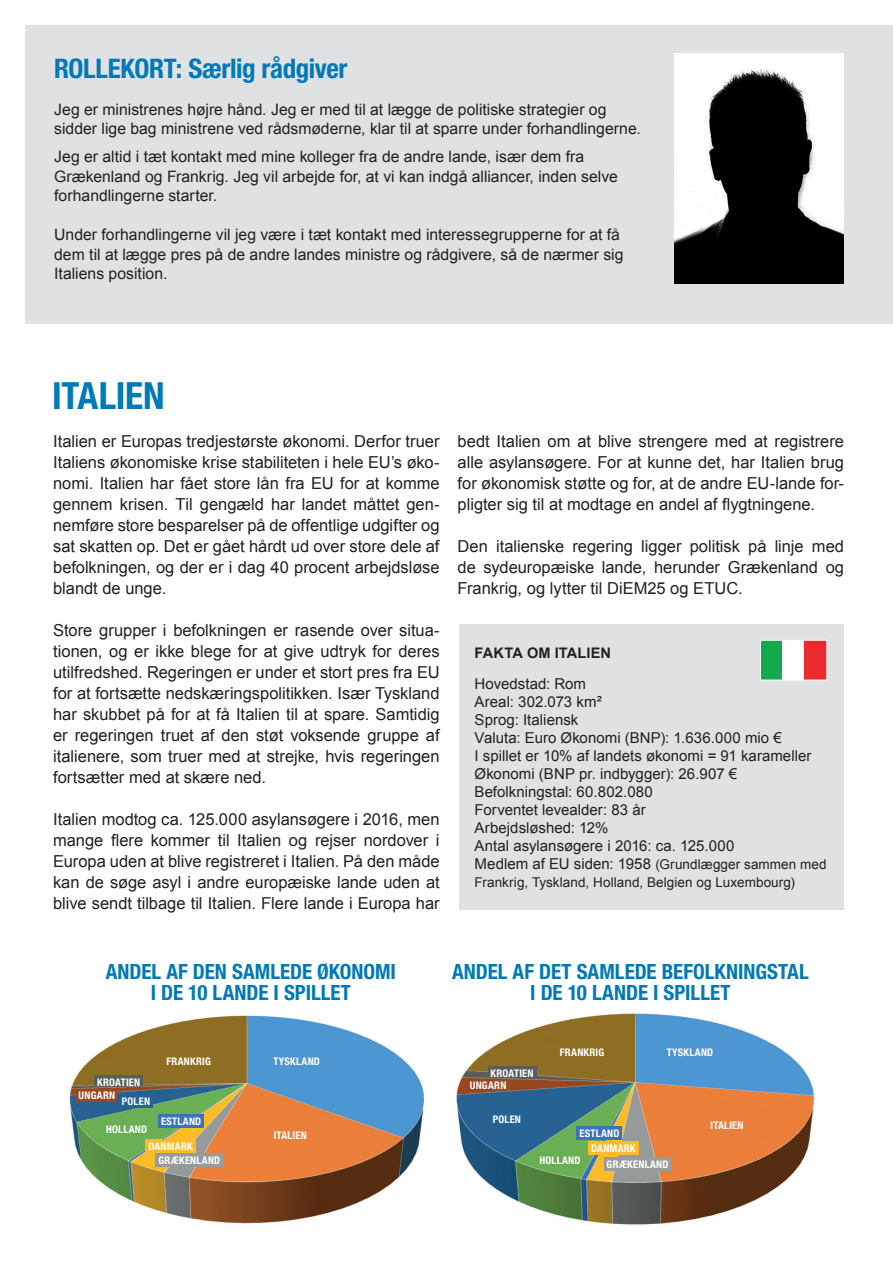
<style>
.page{position:relative;width:893px;height:1263px;background:#fff}
.page>*{position:absolute;margin:0;border:0;box-sizing:border-box;transform-origin:0 0}
.t1{font:700 condensed 37.5px "Helvetica Neue";letter-spacing:-.005em;color:#007ab6}
.blå_rollekort{font:700 condensed 27px "Helvetica Neue";letter-spacing:-.01em;color:#007ab6}
.t2{font:700 condensed 21px/21px "Helvetica Neue";color:#007ab6;text-align:center}
.t3{font:16.5px/21px "Arial";color:#231f20;text-align:justify}
.ROLLEKORT{font:15.75px/19.5px "Arial";color:#231f20}
.t4{font:15px/18px "Arial";letter-spacing:.005em;color:#231f20}
.t5{font:700 14.55px "Arial";letter-spacing:.01em;color:#231f20}
.t6{font:13.5px/18px "Arial";letter-spacing:.01em;color:#231f20}
.t7{font:700 condensed 10.5px "Helvetica Neue";letter-spacing:.02em;color:#fff}
.s1{font-size:15px}
</style>
<div class="page">
<img style="left:456px;top:1013px;width:358px;height:212px">
<img style="left:69px;top:1015px;width:356px;height:209px">
<div style="left:459px;top:624px;width:385px;height:286px;background:#e0e1e3"></div>
<div style="left:760px;top:640px;width:23px;height:40px;background:#13aa4b"></div>
<div style="left:783px;top:640px;width:22px;height:40px;background:#fff"></div>
<div style="left:805px;top:640px;width:22px;height:40px;background:#ec2a2e"></div>
<div style="left:760px;top:640px;width:67px;height:40px;border:1px solid #fff"></div>
<div style="left:604px;top:1157px;width:67px;height:14px;background:#989b9c"></div>
<div style="left:664px;top:1045px;width:67px;height:14px;background:#4f95d0"></div>
<div style="left:708px;top:1118px;width:38px;height:14px;background:#ea7f3b"></div>
<div style="left:588px;top:1141px;width:50px;height:13px;background:#fbbc28"></div>
<div style="left:577px;top:1125px;width:45px;height:14px;background:#3c72b9"></div>
<div style="left:537px;top:1153px;width:46px;height:14px;background:#69ae54"></div>
<div style="left:490px;top:1111px;width:34px;height:14px;background:#256394"></div>
<div style="left:470px;top:1081px;width:36px;height:8px;background:#964820"></div>
<div style="left:488px;top:1066px;width:48px;height:11px;background:#595d5d"></div>
<div style="left:557px;top:1045px;width:50px;height:14px;background:#8e6e21"></div>
<div style="left:156px;top:1153px;width:67px;height:14px;background:#989b9c"></div>
<div style="left:270px;top:1054px;width:68px;height:13px;background:#4f95d0"></div>
<div style="left:271px;top:1128px;width:39px;height:14px;background:#ea7f3b"></div>
<div style="left:146px;top:1138px;width:50px;height:14px;background:#fbbc28"></div>
<div style="left:158px;top:1114px;width:46px;height:14px;background:#3c72b9"></div>
<div style="left:103px;top:1122px;width:47px;height:13px;background:#69ae54"></div>
<div style="left:119px;top:1094px;width:34px;height:14px;background:#256394"></div>
<div style="left:76px;top:1089px;width:41px;height:12px;background:#964820"></div>
<div style="left:94px;top:1074px;width:49px;height:11px;background:#595d5d"></div>
<div style="left:164px;top:1054px;width:50px;height:14px;background:#8e6e21"></div>
<div style="left:26px;top:26px;width:867px;height:298px;background:#e0e1e3"></div>
<img style="left:674px;top:53px;width:169px;height:230px">
<p class="blå_rollekort" style="left:54px;top:52px;width:295px">ROLLEKORT: Særlig rådgiver</p>
<p class="ROLLEKORT" style="left:54px;top:100px;width:554px">Jeg er ministrenes højre hånd. Jeg er med til at lægge de politiske strategier og</p>
<p class="ROLLEKORT" style="left:54px;top:119px;width:588px">sidder lige bag ministrene ved rådsmøderne, klar til at sparre under forhandlingerne.</p>
<p class="ROLLEKORT" style="left:54px;top:147px;width:532px">Jeg er altid i tæt kontakt med mine kolleger fra de andre lande, især dem fra</p>
<p class="ROLLEKORT" style="left:54px;top:167px;width:565px">Grækenland og Frankrig. Jeg vil arbejde for, at vi kan indgå alliancer, inden selve forhandlingerne starter.</p>
<p class="ROLLEKORT" style="left:54px;top:225px;width:571px">Under forhandlingerne vil jeg være i tæt kontakt med interessegrupperne for at få dem til at lægge pres på de andre landes ministre og rådgivere, så de nærmer sig<br>Italiens position.</p>
<h1 class="t1" style="left:52px;top:373px;width:114px">ITALIEN</h1>
<p class="t3" style="left:53px;top:431px;width:388px">Italien er Europas tredjestørste økonomi. Derfor truer Italiens økonomiske krise stabiliteten i hele EU’s øko&shy;nomi. Italien har fået store lån fra EU for at komme gennem krisen. Til gengæld har landet måttet gen&shy;nemføre store besparelser på de offentlige udgifter og sat skatten op. Det er gået hårdt ud over store dele af befolkningen, og der er i dag 40 procent arbejdsløse blandt de unge.</p>
<p class="t3" style="left:53px;top:620px;width:388px">Store grupper i befolkningen er rasende over situa&shy;tionen, og er ikke blege for at give udtryk for deres utilfredshed. Regeringen er under et stort pres fra EU for at fortsætte nedskæringspolitikken. Især Tyskland har skubbet på for at få Italien til at spare. Samtidig er regeringen truet af den støt voksende gruppe af italienere, som truer med at strejke, hvis regeringen fortsætter med at skære ned.</p>
<p class="t3" style="left:53px;top:809px;width:388px">Italien modtog ca. 125.000 asylansøgere i 2016, men mange flere kommer til Italien og rejser nordover i Europa uden at blive registreret i Italien. På den måde kan de søge asyl i andre europæiske lande uden at blive sendt tilbage til Italien. Flere lande i Europa har</p>
<p class="t3" style="left:458px;top:431px;width:388px">bedt Italien om at blive strengere med at registrere alle asylansøgere. For at kunne det, har Italien brug for økonomisk støtte og for, at de andre EU-lande for&shy;pligter sig til at modtage en andel af flygtningene.</p>
<p class="t3" style="left:458px;top:536px;width:388px">Den italienske regering ligger politisk på linje med de sydeuropæiske lande, herunder Grækenland og Frankrig, og lytter til DiEM25 og ETUC.</p>
<p class="t5" style="left:475px;top:644px;width:138px">FAKTA OM ITALIEN</p>
<p class="t4" style="left:475px;top:675px;width:338px">Hovedstad: Rom<br>Areal: 302.073 km²<br>Sprog: Italiensk<br>Valuta: Euro Økonomi (BNP): 1.636.000 mio €<br>I spillet er 10% af landets økonomi = 91 karameller<br>Økonomi (BNP pr. indbygger): 26.907 €<br>Befolkningstal: 60.802.080<br>Forventet levealder: 83 år<br>Arbejdsløshed: 12%<br>Antal asylansøgere i 2016: ca. 125.000</p>
<p class="t6" style="left:475px;top:855px;width:353px"><span class="s1">Medlem af EU siden: 1958</span> (Grundlægger sammen med<br>Frankrig, Tyskland, Holland, Belgien og Luxembourg)</p>
<p class="t2" style="left:106px;top:961px;width:292px">ANDEL AF DEN SAMLEDE ØKONOMI<br>I DE 10 LANDE I SPILLET</p>
<p class="t2" style="left:452px;top:961px;width:358px">ANDEL AF DET SAMLEDE BEFOLKNINGSTAL<br>I DE 10 LANDE I SPILLET</p>
<p class="t7" style="left:166px;top:1055px;width:46px">FRANKRIG</p>
<p class="t7" style="left:273px;top:1055px;width:48px">TYSKLAND</p>
<p class="t7" style="left:560px;top:1046px;width:46px">FRANKRIG</p>
<p class="t7" style="left:667px;top:1046px;width:48px">TYSKLAND</p>
<p class="t7" style="left:97px;top:1075px;width:44px">KROATIEN</p>
<p class="t7" style="left:79px;top:1089px;width:38px">UNGARN</p>
<p class="t7" style="left:122px;top:1095px;width:30px">POLEN</p>
<p class="t7" style="left:491px;top:1067px;width:44px">KROATIEN</p>
<p class="t7" style="left:470px;top:1079px;width:38px">UNGARN</p>
<p class="t7" style="left:106px;top:1123px;width:42px">HOLLAND</p>
<p class="t7" style="left:161px;top:1115px;width:42px">ESTLAND</p>
<p class="t7" style="left:274px;top:1129px;width:35px">ITALIEN</p>
<p class="t7" style="left:493px;top:1112px;width:30px">POLEN</p>
<p class="t7" style="left:579px;top:1126px;width:42px">ESTLAND</p>
<p class="t7" style="left:710px;top:1119px;width:35px">ITALIEN</p>
<p class="t7" style="left:148px;top:1139px;width:46px">DANMARK</p>
<p class="t7" style="left:591px;top:1141px;width:46px">DANMARK</p>
<p class="t7" style="left:158px;top:1154px;width:63px">GRÆKENLAND</p>
<p class="t7" style="left:539px;top:1154px;width:42px">HOLLAND</p>
<p class="t7" style="left:607px;top:1158px;width:63px">GRÆKENLAND</p>
</div>
